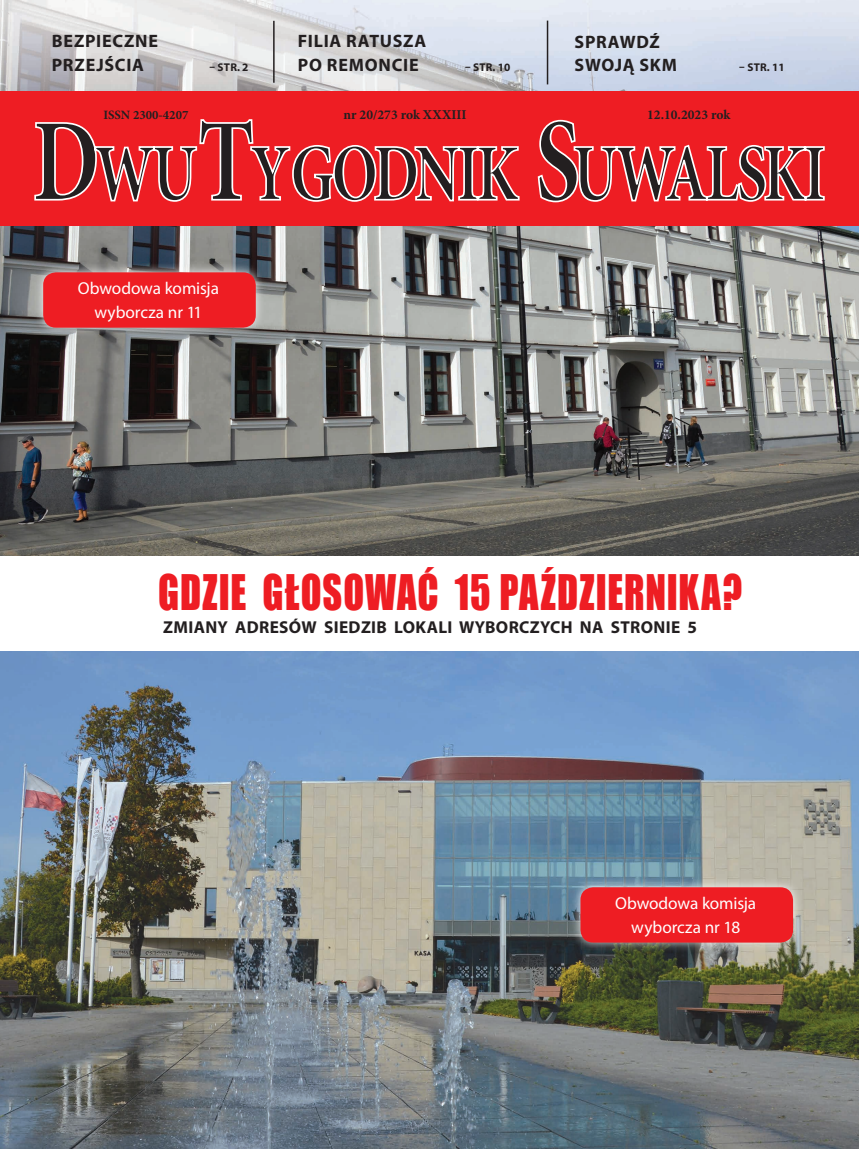
<style>
.page{position:relative;width:859px;height:1149px;background:#fff}
.page>*{position:absolute;margin:0;border:0;box-sizing:border-box;transform-origin:0 0}
.t1{font:45px "Impact";letter-spacing:.025em;color:#ee1d23;scale:.85 1}
.t2{font:700 18px/23.5px "Myriad Pro";letter-spacing:.04em;color:#231f20}
.t3{font:17.25px/24px "Myriad Pro";letter-spacing:-.005em;color:#fff;text-align:center}
.t4{font:700 17.25px "Myriad Pro";letter-spacing:.02em;color:#231f20}
.t5{font:700 13.5px "Minion Pro";color:#231f20}
.t6{font:700 12.75px "Minion Pro";color:#231f20}
.t7{font:700 11.25px "Myriad Pro";letter-spacing:.02em;color:#231f20}
</style>
<div class="page">
<img style="left:0;top:651px;width:859px;height:497px">
<img style="left:0;top:0;width:859px;height:556px">
<div style="left:0;top:91px;width:859px;height:134px;background:#ee1d23"></div>
<svg style="left:34px;top:119px;width:791px;height:84px"></svg>
<hr style="left:547px;top:21px;width:1px;height:63px;background:#231f20">
<hr style="left:273px;top:21px;width:2px;height:62px;background:#231f20">
<svg style="left:258px;top:528px;width:489px;height:158px"></svg>
<div style="left:33px;top:262px;width:233px;height:75px;background:#fff;opacity:.83"></div>
<div style="left:43px;top:272px;width:213px;height:55px;background:#ee1d23;border-radius:13px"></div>
<div style="left:571px;top:877px;width:232px;height:75px;background:#fff;opacity:.83"></div>
<div style="left:580px;top:887px;width:213px;height:55px;background:#ee1d23;border-radius:13px"></div>
<p class="t2" style="left:52px;top:29px;width:108px">BEZPIECZNE<br>PRZEJŚCIA</p>
<p class="t7" style="left:210px;top:59px;width:41px">– STR. 2</p>
<p class="t2" style="left:298px;top:29px;width:130px">FILIA RATUSZA<br>PO REMONCIE</p>
<p class="t7" style="left:465px;top:59px;width:47px">– STR. 10</p>
<p class="t2" style="left:575px;top:29px;width:104px">SPRAWDŹ<br>SWOJĄ SKM</p>
<p class="t7" style="left:739px;top:60px;width:47px">– STR. 11</p>
<p class="t6" style="left:103px;top:106px;width:87px">ISSN 2300-4207</p>
<p class="t5" style="left:344px;top:105px;width:125px">nr 20/273 rok XXXIII</p>
<p class="t5" style="left:647px;top:105px;width:85px">12.10.2023 rok</p>
<p class="t3" style="left:78px;top:276px;width:143px">Obwodowa komisja wyborcza nr 11</p>
<h1 class="t1" style="left:158px;top:557px;width:688px">GDZIE GŁOSOWAĆ 15 PAŹDZIERNIKA?</h1>
<p class="t4" style="left:163px;top:615px;width:535px">ZMIANY ADRESÓW SIEDZIB LOKALI WYBORCZYCH NA STRONIE 5</p>
<p class="t3" style="left:615px;top:890px;width:143px">Obwodowa komisja wyborcza nr 18</p>
</div>
